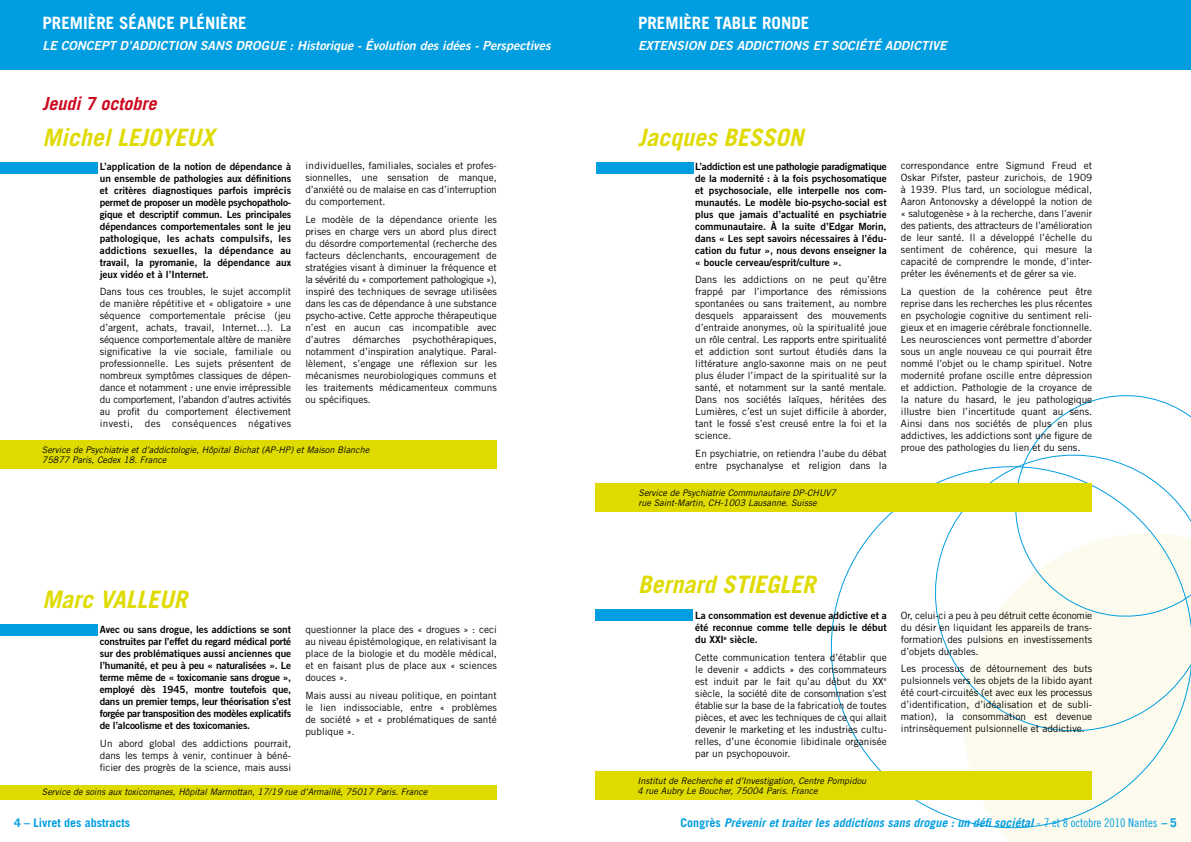
<style>
.page{position:relative;width:1191px;height:842px;background:#fff}
.page>*{position:absolute;margin:0;border:0;box-sizing:border-box;transform-origin:0 0}
.t1{font:italic 700 24px "Trade Gothic";color:#dfdb00}
.t2{font:italic 700 18px "Trade Gothic";color:#cd071e}
.t3{font:700 17px "Trade Gothic";color:#fff}
.t4{font:italic 12.5px "Trade Gothic Bold Two";color:#fff}
.t5{font:italic 700 12px "Trade Gothic";color:#009ee0}
.t6{font:700 12px "Trade Gothic";color:#009ee0}
.t7{font:10px/12px "Trade Gothic";color:#000;text-align:justify}
.t8{font:10px/12px "Trade Gothic Bold Two";color:#000;text-align:justify}
.t9{font:italic 9px/10px "Trade Gothic";color:#000}
.s1{font-style:normal}
.s2{font-family:"Trade Gothic Cond Eighteen";font-weight:400;font-style:normal}
</style>
<div class="page">
<svg style="left:821px;top:511px;width:370px;height:327px"></svg>
<svg style="left:1036px;top:395px;width:155px;height:46px"></svg>
<svg style="left:921px;top:441px;width:270px;height:304px"></svg>
<div style="left:0;top:0;width:1191px;height:69px;background:#009ee0"></div>
<div style="left:0;top:162px;width:98px;height:12px;background:#009ee0"></div>
<div style="left:596px;top:162px;width:97px;height:12px;background:#009ee0"></div>
<div style="left:0;top:441px;width:497px;height:28px;background:#dfdb00"></div>
<div style="left:595px;top:483px;width:497px;height:28px;background:#dfdb00"></div>
<div style="left:0;top:624px;width:98px;height:12px;background:#009ee0"></div>
<div style="left:595px;top:609px;width:98px;height:12px;background:#009ee0"></div>
<div style="left:0;top:785px;width:497px;height:14px;background:#dfdb00"></div>
<div style="left:595px;top:771px;width:497px;height:28px;background:#dfdb00"></div>
<h3 class="t3" style="left:43px;top:13px;width:19px">PREMI</h3>
<h3 class="t3" style="left:88px;top:13px;width:42px">ÈRE SÉANCE</h3>
<h3 class="t3" style="left:180px;top:13px;width:9px">PLÉNI</h3>
<h3 class="t3" style="left:220px;top:13px;width:18px">ÈRE</h3>
<p class="t4" style="left:43px;top:38px;width:509px">LE CONCEPT D’ADDICTION SANS DROGUE : Historique - Évolution des idées - Perspectives</p>
<h2 class="t2" style="left:43px;top:93px;width:116px">Jeudi 7 octobre</h2>
<h1 class="t1" style="left:43px;top:123px;width:174px">Michel LEJOYEUX</h1>
<p class="t8" style="left:100px;top:160px;width:193px">L’application de la notion de dépendance à un ensemble de pathologies aux définitions et critères diagnostiques parfois imprécis permet de proposer un modèle psychopatholo&shy;gique et descriptif commun. Les principales dépendances comportementales sont le jeu pathologique, les achats compulsifs, les addictions sexuelles, la dépendance au travail, la pyromanie, la dépendance aux jeux vidéo et à l’Internet.</p>
<p class="t7" style="left:100px;top:286px;width:193px">Dans tous ces troubles, le sujet accomplit de manière répétitive et « obligatoire » une séquence comportementale précise (jeu d’argent, achats, travail, Internet…). La séquence comportementale altère de manière significative la vie sociale, familiale ou professionnelle. Les sujets présentent de nombreux symptômes classiques de dépen&shy;dance et notamment : une envie irrépressible du comportement, l’abandon d’autres activités au profit du comportement électivement investi, des conséquences négatives</p>
<p class="t7" style="left:305px;top:160px;width:193px">individuelles, familiales, sociales et profes&shy;sionnelles, une sensation de manque, d’anxiété ou de malaise en cas d’interruption du comportement.</p>
<p class="t7" style="left:305px;top:213px;width:193px">Le modèle de la dépendance oriente les prises en charge vers un abord plus direct du désordre comportemental (recherche des facteurs déclenchants, encouragement de stratégies visant à diminuer la fréquence et la sévérité du « comportement pathologique »), inspiré des techniques de sevrage utilisées dans les cas de dépendance à une substance psycho-active. Cette approche thérapeutique n’est en aucun cas incompatible avec d’autres démarches psychothérapiques, notamment d’inspiration analytique. Paral&shy;lèlement, s’engage une réflexion sur les mécanismes neurobiologiques communs et les traitements médicamenteux communs ou spécifiques.</p>
<p class="t9" style="left:42px;top:444px;width:329px">Service de Psychiatrie et d’addictologie, Hôpital Bichat (AP-HP) et Maison Blanche<br>75877 Paris, Cedex 18. France</p>
<h1 class="t1" style="left:43px;top:585px;width:146px">Marc VALLEUR</h1>
<p class="t8" style="left:100px;top:623px;width:193px">Avec ou sans drogue, les addictions se sont construites par l’effet du regard médical porté sur des problématiques aussi anciennes que l’humanité, et peu à peu « naturalisées ». Le terme même de « toxicomanie sans drogue », employé dès 1945, montre toutefois que, dans un premier temps, leur théorisation s’est forgée par transposition des modèles explicatifs de l’alcoolisme et des toxicomanies.</p>
<p class="t7" style="left:100px;top:737px;width:193px">U n abord global des addictions pourrait, dans les temps à venir, continuer à béné&shy;ficier des progrès de la science, mais aussi</p>
<p class="t7" style="left:305px;top:623px;width:193px">questionner la place des « drogues » : ceci au niveau épistémologique, en relativisant la place de la biologie et du modèle médical, et en faisant plus de place aux « sciences douces ».</p>
<p class="t7" style="left:305px;top:689px;width:193px">Mais aussi au niveau politique, en pointant le lien indissociable, entre « problèmes de société » et « problématiques de santé publique ».</p>
<h3 class="t3" style="left:638px;top:13px;width:19px">PREMI</h3>
<h3 class="t3" style="left:683px;top:13px;width:89px">ÈRE TABLE RONDE</h3>
<p class="t4" style="left:638px;top:38px;width:310px">EXTENSION DES ADDICTIONS ET SOCIéTé ADDICTIVE</p>
<h1 class="t1" style="left:638px;top:123px;width:167px">Jacques BESSON</h1>
<p class="t8" style="left:695px;top:160px;width:193px">L’addiction est une pathologie paradigmatique de la modernité : à la fois psychosomatique et psychosociale, elle interpelle nos com&shy;munautés. Le modèle bio-psycho-social est plus que jamais d’actualité en psychiatrie communautaire. à la suite d’Edgar Morin, dans « Les sept savoirs nécessaires à l’édu&shy;cation du futur », nous devons enseigner la « boucle cerveau/esprit/culture ».</p>
<p class="t7" style="left:695px;top:274px;width:193px">Dans les addictions on ne peut qu’être frappé par l’importance des rémissions spontanées ou sans traitement, au nombre desquels apparaissent des mouvements d’entraide anonymes, où la spiritualité joue un rôle central. Les rapports entre spiritualité et addiction sont surtout étudiés dans la littérature anglo-saxonne mais on ne peut plus éluder l’impact de la spiritualité sur la santé, et notamment sur la santé mentale.<br>Dans nos sociétés laïques, héritées des Lumières, c’est un sujet difficile à aborder, tant le fossé s’est creusé entre la foi et la science.</p>
<p class="t7" style="left:695px;top:447px;width:193px">En psychiatrie, on retiendra l’aube du débat entre psychanalyse et religion dans la</p>
<p class="t9" style="left:638px;top:487px;width:199px">Service de Psychiatrie Communautaire DP-CHUV7 rue Saint-Martin, CH-1003 Lausanne. Suisse</p>
<p class="t7" style="left:901px;top:160px;width:193px">correspondance entre Sigmund Freud et Oskar Pifster, pasteur zurichois, de 1909 à 1939. Plus tard, un sociologue médical, Aaron Antonovsky a développé la notion de « salutogenèse » à la recherche, dans l’avenir des patients, des attracteurs de l’amélioration de leur santé. Il a développé l’échelle du sentiment de cohérence, qui mesure la capacité de comprendre le monde, d’inter&shy;préter les événements et de gérer sa vie.</p>
<p class="t7" style="left:901px;top:285px;width:193px">La question de la cohérence peut être reprise dans les recherches les plus récentes en psychologie cognitive du sentiment reli&shy;gieux et en imagerie cérébrale fonctionnelle.<br>Les neurosciences vont permettre d’aborder sous un angle nouveau ce qui pourrait être nommé l’objet ou le champ spirituel. Notre modernité profane oscille entre dépression et addiction. Pathologie de la croyance de la nature du hasard, le jeu pathologique illustre bien l’incertitude quant au sens.<br>Ainsi dans nos sociétés de plus en plus addictives, les addictions sont une figure de proue des pathologies du lien et du sens.</p>
<h1 class="t1" style="left:638px;top:570px;width:179px">Bernard STIEGLER</h1>
<p class="t8" style="left:695px;top:609px;width:193px">La consommation est devenue addictive et a été reconnue comme telle depuis le début du XXI<sup>e</sup> siècle.</p>
<p class="t7" style="left:695px;top:651px;width:193px">Cette communication tentera d’établir que le devenir « addicts » des consommateurs est induit par le fait qu’au début du XX<sup>e </sup>siècle, la société dite de consommation s’est établie sur la base de la fabrication de toutes pièces, et avec les techniques de ce qui allait devenir le marketing et les industries cultu&shy;relles, d’une économie libidinale organisée par un psychopouvoir.</p>
<p class="t7" style="left:901px;top:609px;width:193px">Or, celui-ci a peu à peu détruit cette économie du désir en liquidant les appareils de trans&shy;formation des pulsions en investissements d’objets durables.</p>
<p class="t7" style="left:901px;top:663px;width:193px">Les processus de détournement des buts pulsionnels vers les objets de la libido ayant été court-circuités (et avec eux les processus d’identification, d’idéalisation et de subli&shy;mation), la consommation est devenue intrinsèquement pulsionnelle et addictive.</p>
<p class="t9" style="left:42px;top:787px;width:387px">Service de soins aux toxicomanes, Hôpital Marmottan, 17/19 rue d’Armaillé, 75017 Paris. France</p>
<p class="t9" style="left:637px;top:776px;width:230px">Institut de Recherche et d’Investigation, Centre Pompidou<br>4 rue Aubry Le Boucher, 75004 Paris. France</p>
<p class="t6" style="left:14px;top:815px;width:117px">4 – LIVRET DES ABSTRACTS</p>
<p class="t5" style="left:680px;top:816px;width:497px"><span class="s1">CONGRÈS</span> Prévenir et traiter les addictions sans drogue : un défi sociétal <span class="s2">- 7 et 8 octobre 2010 Nantes</span> – <span class="s1">5</span></p>
</div>
